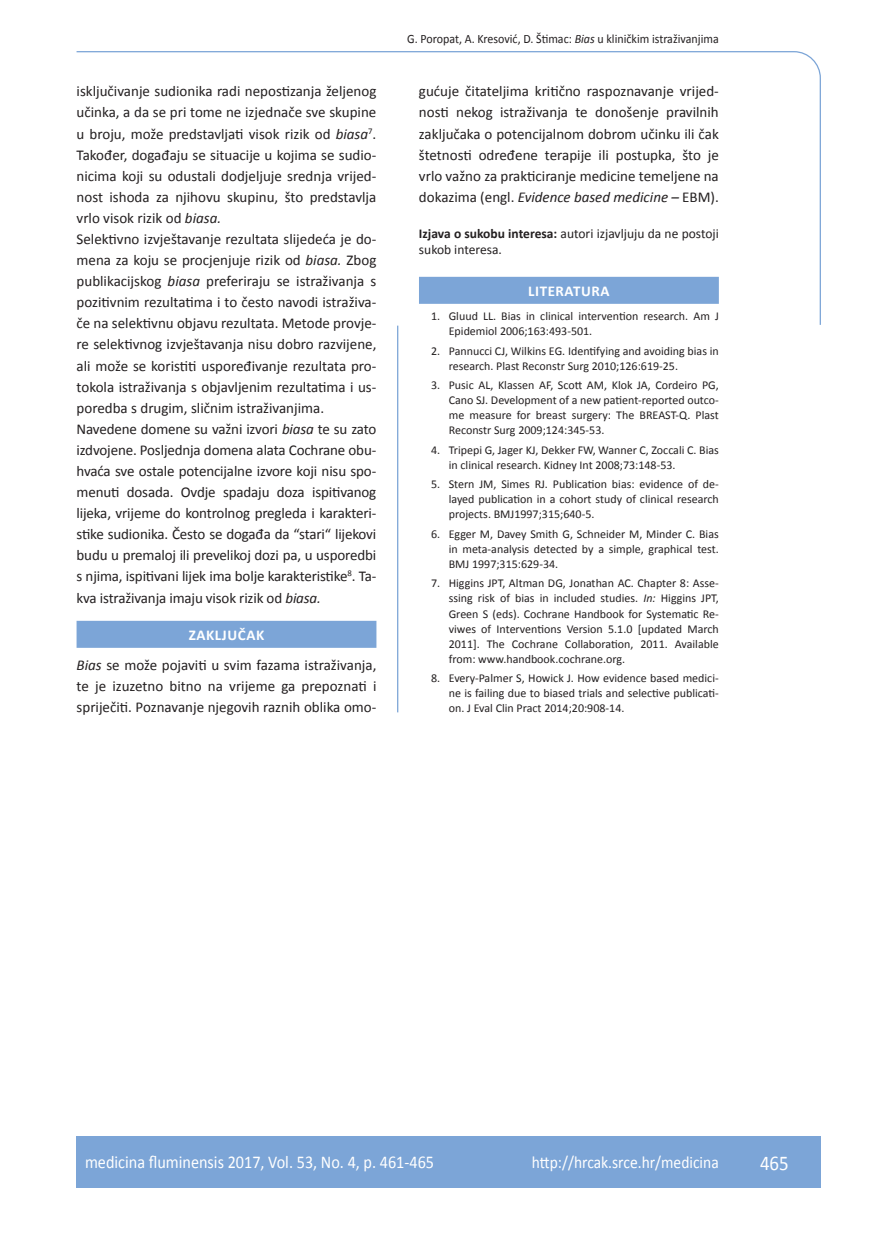
<style>
.page{position:relative;width:872px;height:1234px;background:#fff}
.page>*{position:absolute;margin:0;border:0;box-sizing:border-box;transform-origin:0 0}
.t1{font:21px "Calibri";color:#fff;scale:.9 1}
.t2{font:18px "Calibri";color:#fff;scale:.9 1}
.t3{font:17.25px "Calibri";color:#fff;scale:.9 1}
.t4{font:15px/21px "Calibri";color:#231f20}
.t5{font:700 15px "Calibri";letter-spacing:.04em;color:#fff}
.t6{font:13.5px/16.6px "Calibri";color:#231f20}
.t7{font:12.75px "Calibri";color:#231f20;scale:.94 1}
.t8{font:12px/15.1px "Calibri";color:#231f20;text-align:justify}
.s1{font-style:italic}
.s2{font-weight:700;color:#fff}
.s3{font-weight:700}
</style>
<div class="page">
<svg style="left:76px;top:51px;width:745px;height:275px"></svg>
<hr style="left:397px;top:325px;width:1px;height:387px;background:#7ca5d7">
<div style="left:77px;top:1135px;width:744px;height:51px;background:#7ca5d7"></div>
<div style="left:77px;top:620px;width:299px;height:27px;background:#7ca5d7"></div>
<div style="left:419px;top:277px;width:300px;height:27px;background:#7ca5d7"></div>
<p class="t4" style="left:77px;top:80px;width:301px">isključivanje sudionika radi nepostizanja željenog učinka, a da se pri tome ne izjednače sve skupine u broju, može predstavljati visok rizik od <span class="s1">biasa</span><sup>7</sup>.<br>Također, događaju se situacije u kojima se sudio&shy;nicima koji su odustali dodjeljuje srednja vrijed&shy;nost ishoda za njihovu skupinu, što predstavlja vrlo visok rizik od <span class="s1">biasa.<br></span>Selektivno izvještavanje rezultata slijedeća je do&shy;mena za koju se procjenjuje rizik od <span class="s1">biasa.</span> Zbog publikacijskog <span class="s1">biasa</span> preferiraju se istraživanja s pozitivnim rezultatima i to često navodi istraživa&shy;če na selektivnu objavu rezultata. Metode provje&shy;re selektivnog izvještavanja nisu dobro razvijene, ali može se koristiti uspoređivanje rezultata pro&shy;tokola istraživanja s objavljenim rezultatima i us&shy;poredba s drugim, sličnim istraživanjima.<br>Navedene domene su važni izvori <span class="s1">biasa</span> te su zato izdvojene. Posljednja domena alata Cochrane obu&shy;hvaća sve ostale potencijalne izvore koji nisu spo&shy;menuti dosada. Ovdje spadaju doza ispitivanog lijeka, vrijeme do kontrolnog pregleda i karakteri&shy;stike sudionika. Često se događa da “stari“ lijekovi budu u premaloj ili prevelikoj dozi pa, u usporedbi s njima, ispitivani lijek ima bolje karakteristike<sup>8</sup>. Ta&shy;kva istraživanja imaju visok rizik od <span class="s1">biasa.</span></p>
<p class="t4" style="left:77px;top:618px;width:301px;line-height:30.6px;text-align:center"><span class="s2">ZAKLJUČAK<br></span><span class="s1">Bias</span> se može pojaviti u svim fazama istraživanja,</p>
<p class="t4" style="left:77px;top:675px;width:301px">te je izuzetno bitno na vrijeme ga prepoznati i spriječiti. Poznavanje njegovih raznih oblika omo-</p>
<p class="t7" style="left:407px;top:30px;width:333px">G. Poropat, A. Kresović, D. Štimac: <span class="s1">Bias</span> u kliničkim istraživanjima</p>
<p class="t4" style="left:419px;top:80px;width:301px;text-align:justify">gućuje čitateljima kritično raspoznavanje vrijed&shy;nosti nekog istraživanja te donošenje pravilnih zaključaka o potencijalnom dobrom učinku ili čak štetnosti određene terapije ili postupka, što je vrlo važno za prakticiranje medicine temeljene na dokazima (engl. <span class="s1">Evidence based medicine –</span> EBM).</p>
<p class="t6" style="left:419px;top:224px;width:301px"><span class="s3">Izjava o sukobu interesa:</span> autori izjavljuju da ne postoji sukob interesa.</p>
<p class="t5" style="left:528px;top:281px;width:83px">LITERATURA</p>
<p class="t8" style="left:449px;top:308px;width:271px;text-indent:-18px">1. Gluud LL. Bias in clinical intervention research. Am J<br>Epidemiol 2006;163:493-501.</p>
<p class="t8" style="left:449px;top:342px;width:271px;text-indent:-18px">2. Pannucci CJ, Wilkins EG. Identifying and avoiding bias in research. Plast Reconstr Surg 2010;126:619-25.</p>
<p class="t8" style="left:449px;top:377px;width:271px;text-indent:-18px">3. Pusic AL, Klassen AF, Scott AM, Klok JA, Cordeiro PG, Cano SJ. Development of a new patient-reported outco&shy;me measure for breast surgery: The BREAST-Q. Plast Reconstr Surg 2009;124:345-53.</p>
<p class="t8" style="left:449px;top:441px;width:271px;text-indent:-18px">4. Tripepi G, Jager KJ, Dekker FW, Wanner C, Zoccali C. Bias in clinical research. Kidney Int 2008;73:148-53.</p>
<p class="t8" style="left:449px;top:476px;width:271px;text-indent:-18px">5. Stern JM, Simes RJ. Publication bias: evidence of de&shy;layed publication in a cohort study of clinical research projects. BMJ1997;315;640-5.</p>
<p class="t8" style="left:449px;top:525px;width:271px;text-indent:-18px">6. Egger M, Davey Smith G, Schneider M, Minder C. Bias in meta-analysis detected by a simple, graphical test.<br>BMJ 1997;315:629-34.</p>
<p class="t8" style="left:449px;top:575px;width:271px;text-indent:-18px">7. Higgins JPT, Altman DG, Jonathan AC. Chapter 8: Asse&shy;ssing risk of bias in included studies. <span class="s1">In:</span> Higgins JPT, Green S (eds). Cochrane Handbook for Systematic Re&shy;viwes of Interventions Version 5.1.0 [updated March 2011]. The Cochrane Collaboration, 2011. Available from: www.handbook.cochrane.org.</p>
<p class="t8" style="left:449px;top:670px;width:271px;text-indent:-18px">8. Every-Palmer S, Howick J. How evidence based medici&shy;ne is failing due to biased trials and selective publicati&shy;on. J Eval Clin Pract 2014;20:908-14.</p>
<p class="t2" style="left:85px;top:1150px;width:389px">medicina fluminensis 2017, Vol. 53, No. 4, p. 461-465</p>
<p class="t3" style="left:532px;top:1151px;width:209px">http://hrcak.srce.hr/medicina</p>
<h1 class="t1" style="left:760px;top:1149px;width:33px">465</h1>
</div>
